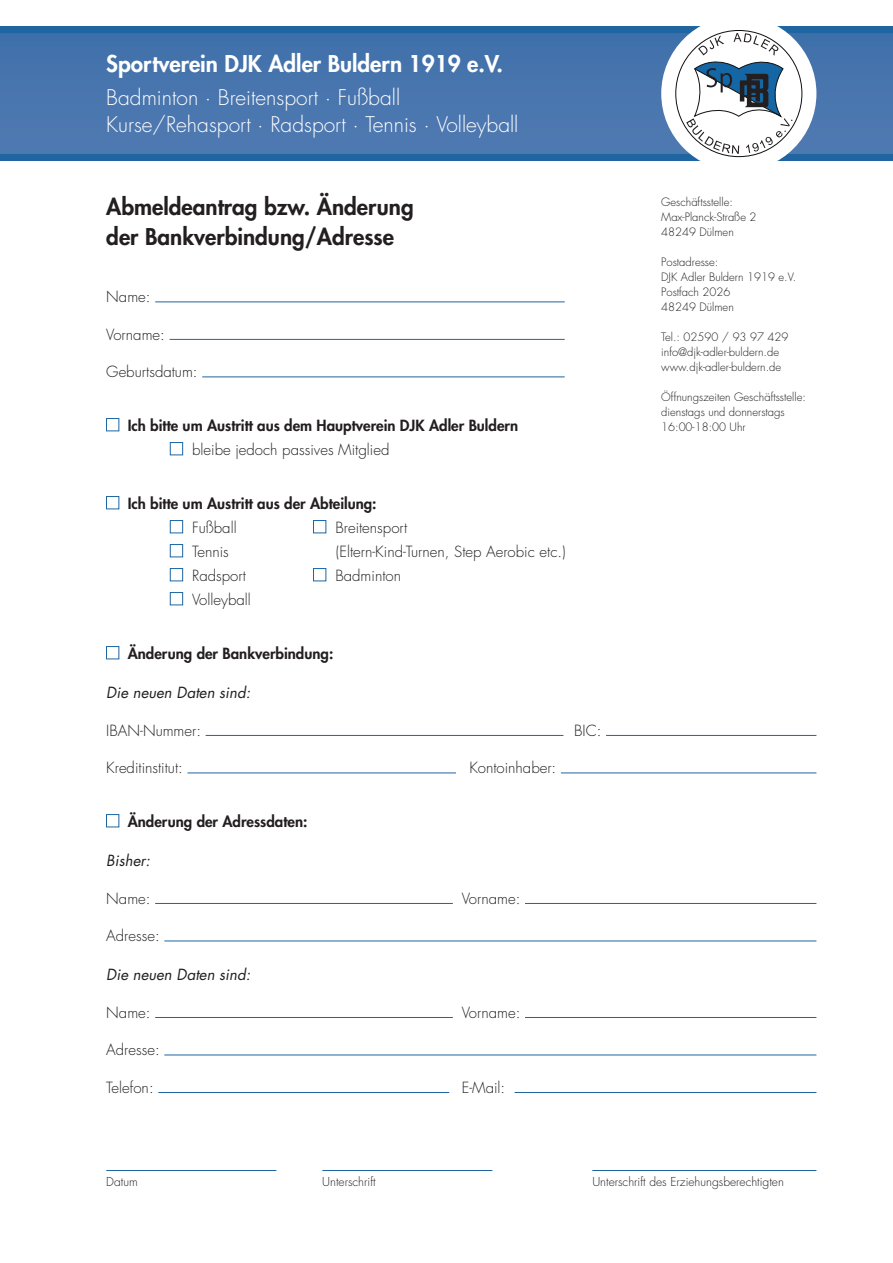
<style>
.page{position:relative;width:893px;height:1263px;background:#fff}
.page>*{position:absolute;margin:0;border:0;box-sizing:border-box;transform-origin:0 0}
.t1{font:800 22.5px/30px "Futura Std";color:#231f20}
.t2{font:800 22.5px "Futura Std";color:#fff}
.t3{font:300 21px/27px "Futura Std";color:#fff}
.t4{font:300 15px "Futura Std";color:#231f20}
.t5{font:800 15px "Futura Std";color:#231f20}
.t6{font:italic 15px "Futura Std";color:#231f20}
.t7{font:300 12px "Futura Std";color:#231f20}
.t8{font:300 11.25px/15px "Futura Std";color:#231f20}
</style>
<div class="page">
<hr style="left:155px;top:302px;width:410px;height:1px;background:#1e65a2">
<hr style="left:169px;top:339px;width:396px;height:1px;background:#1e65a2">
<hr style="left:202px;top:377px;width:363px;height:1px;background:#1e65a2">
<div style="left:106px;top:418px;width:13px;height:13px;border:1px solid #1e65a2"></div>
<div style="left:170px;top:442px;width:13px;height:13px;border:1px solid #1e65a2"></div>
<div style="left:106px;top:496px;width:13px;height:13px;border:1px solid #1e65a2"></div>
<div style="left:170px;top:520px;width:13px;height:13px;border:1px solid #1e65a2"></div>
<div style="left:313px;top:520px;width:13px;height:13px;border:1px solid #1e65a2"></div>
<div style="left:170px;top:544px;width:13px;height:13px;border:1px solid #1e65a2"></div>
<div style="left:170px;top:568px;width:13px;height:13px;border:1px solid #1e65a2"></div>
<div style="left:313px;top:568px;width:13px;height:13px;border:1px solid #1e65a2"></div>
<div style="left:170px;top:592px;width:13px;height:13px;border:1px solid #1e65a2"></div>
<div style="left:106px;top:646px;width:13px;height:13px;border:1px solid #1e65a2"></div>
<hr style="left:206px;top:735px;width:357px;height:1px;background:#1e65a2">
<hr style="left:606px;top:735px;width:210px;height:1px;background:#1e65a2">
<hr style="left:187px;top:773px;width:269px;height:1px;background:#1e65a2">
<hr style="left:561px;top:773px;width:255px;height:1px;background:#1e65a2">
<div style="left:106px;top:814px;width:13px;height:13px;border:1px solid #1e65a2"></div>
<hr style="left:155px;top:903px;width:298px;height:1px;background:#1e65a2">
<hr style="left:525px;top:903px;width:291px;height:1px;background:#1e65a2">
<hr style="left:164px;top:941px;width:652px;height:1px;background:#1e65a2">
<hr style="left:155px;top:1017px;width:298px;height:1px;background:#1e65a2">
<hr style="left:525px;top:1017px;width:291px;height:1px;background:#1e65a2">
<hr style="left:164px;top:1055px;width:652px;height:1px;background:#1e65a2">
<hr style="left:158px;top:1092px;width:291px;height:1px;background:#1e65a2">
<hr style="left:515px;top:1092px;width:301px;height:1px;background:#1e65a2">
<hr style="left:106px;top:1170px;width:170px;height:1px;background:#1e65a2">
<hr style="left:322px;top:1170px;width:170px;height:1px;background:#1e65a2">
<hr style="left:592px;top:1170px;width:224px;height:1px;background:#1e65a2">
<div style="left:0;top:30px;width:893px;height:127px;background:#4975ae"></div>
<div style="left:0;top:154px;width:893px;height:7px;background:#1e65a2"></div>
<div style="left:0;top:27px;width:893px;height:6px;background:#1e65a2"></div>
<div style="left:661px;top:16px;width:155px;height:155px;background:#fff;border-radius:50%"></div>
<svg style="left:686px;top:33px;width:106px;height:121px"></svg>
<h1 class="t2" style="left:106px;top:49px;width:398px">Sportverein DJK Adler Buldern 1919 e.V.</h1>
<h2 class="t3" style="left:106px;top:84px;width:414px">Badminton · Breitensport · Fußball<br>Kurse/Rehasport · Radsport · Tennis · Volleyball</h2>
<h1 class="t1" style="left:106px;top:192px;width:309px">Abmeldeantrag bzw. Änderung der Bankverbindung/Adresse</h1>
<p class="t4" style="left:106px;top:287px;width:46px">Name:</p>
<p class="t4" style="left:106px;top:325px;width:60px">Vorname:</p>
<p class="t4" style="left:106px;top:362px;width:93px">Geburtsdatum:</p>
<p class="t5" style="left:128px;top:416px;width:392px">Ich bitte um Austritt aus dem Hauptverein DJK Adler Buldern</p>
<p class="t4" style="left:192px;top:440px;width:199px">bleibe jedoch passives Mitglied</p>
<p class="t5" style="left:128px;top:494px;width:250px">Ich bitte um Austritt aus der Abteilung:</p>
<p class="t4" style="left:192px;top:518px;width:46px">Fußball</p>
<p class="t4" style="left:335px;top:518px;width:73px">Breitensport</p>
<p class="t4" style="left:192px;top:542px;width:38px">Tennis</p>
<p class="t4" style="left:336px;top:542px;width:231px">(Eltern-Kind-Turnen, Step Aerobic etc.)</p>
<p class="t4" style="left:192px;top:566px;width:55px">Radsport</p>
<p class="t4" style="left:335px;top:566px;width:67px">Badminton</p>
<p class="t4" style="left:192px;top:590px;width:60px">Volleyball</p>
<p class="t5" style="left:128px;top:644px;width:207px">Änderung der Bankverbindung:</p>
<p class="t6" style="left:106px;top:683px;width:146px">Die neuen Daten sind:</p>
<p class="t4" style="left:106px;top:721px;width:96px">IBAN-Nummer:</p>
<p class="t4" style="left:574px;top:721px;width:29px">BIC:</p>
<p class="t4" style="left:106px;top:758px;width:78px">Kreditinstitut:</p>
<p class="t4" style="left:469px;top:758px;width:88px">Kontoinhaber:</p>
<p class="t5" style="left:128px;top:812px;width:181px">Änderung der Adressdaten:</p>
<p class="t6" style="left:106px;top:851px;width:45px">Bisher:</p>
<p class="t4" style="left:106px;top:889px;width:46px">Name:</p>
<p class="t4" style="left:462px;top:889px;width:60px">Vorname:</p>
<p class="t4" style="left:106px;top:926px;width:55px">Adresse:</p>
<p class="t6" style="left:106px;top:965px;width:146px">Die neuen Daten sind:</p>
<p class="t4" style="left:106px;top:1003px;width:46px">Name:</p>
<p class="t4" style="left:462px;top:1003px;width:60px">Vorname:</p>
<p class="t4" style="left:106px;top:1040px;width:55px">Adresse:</p>
<p class="t4" style="left:106px;top:1078px;width:49px">Telefon:</p>
<p class="t4" style="left:462px;top:1078px;width:45px">E-Mail:</p>
<p class="t8" style="left:661px;top:194px;width:97px">Geschäftsstelle:<br>Max-Planck-Straße 2<br>48249 Dülmen</p>
<p class="t8" style="left:661px;top:254px;width:136px">Postadresse:<br>DJK Adler Buldern 1919 e.V.<br>Postfach 2026<br>48249 Dülmen</p>
<p class="t8" style="left:661px;top:329px;width:129px">Tel.: 02590 / 93 97 429 info@djk-adler-buldern.de www.djk-adler-buldern.de</p>
<p class="t8" style="left:661px;top:389px;width:146px">Öffnungszeiten Geschäftsstelle: dienstags und donnerstags<br>16:00-18:00 Uhr</p>
<p class="t7" style="left:106px;top:1174px;width:33px">Datum</p>
<p class="t7" style="left:322px;top:1174px;width:55px">Unterschrift</p>
<p class="t7" style="left:592px;top:1174px;width:193px">Unterschrift des Erziehungsberechtigten</p>
</div>
